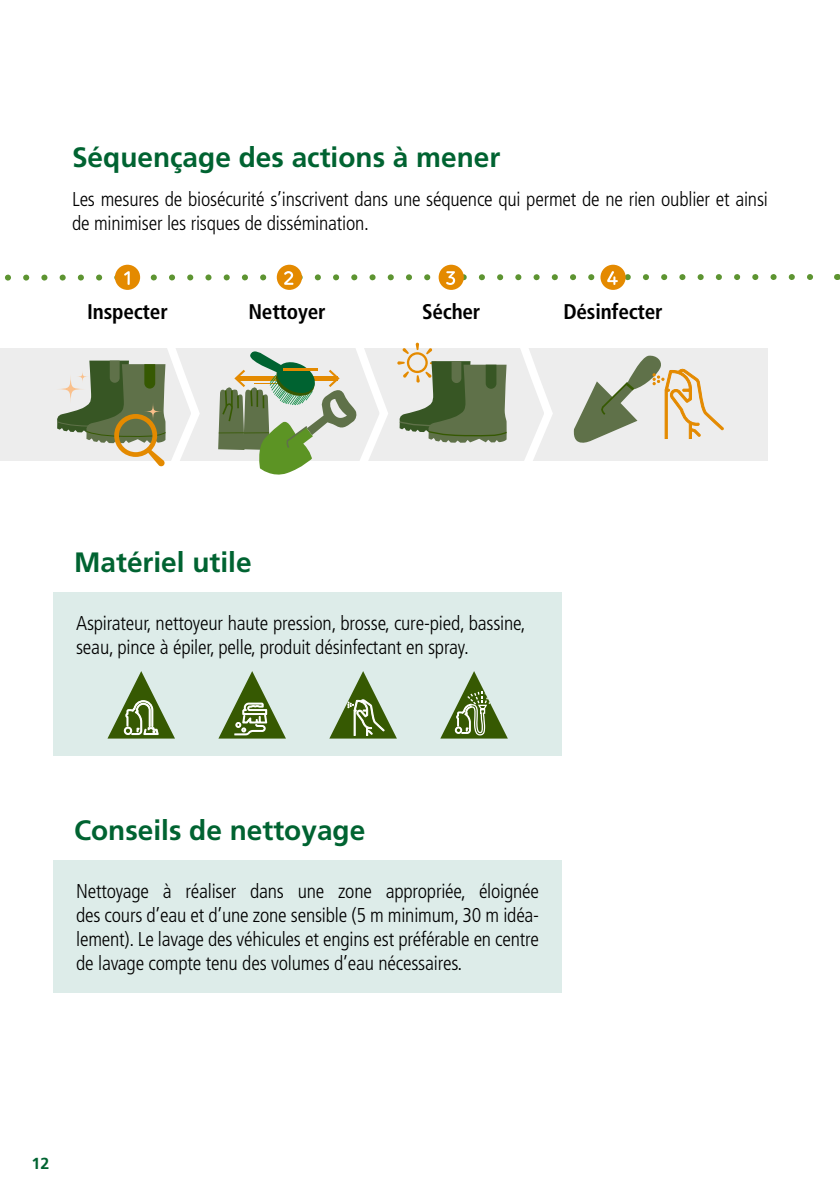
<style>
.page{position:relative;width:840px;height:1191px;background:#fff}
.page>*{position:absolute;margin:0;border:0;box-sizing:border-box;transform-origin:0 0}
.t1{font:700 28px "Frutiger LT Std";color:#006331}
.t2{font:700 condensed 21.2px "Frutiger LT Std";letter-spacing:-.01em;color:#000}
.t3{font:300 condensed 20px/24px "Frutiger LT Std";letter-spacing:-.01em;color:#000}
.t4{font:700 16px "Frutiger LT Std";color:#006331}
</style>
<div class="page">
<div style="left:0;top:348px;width:767px;height:112px;background:#ededed"></div>
<div style="left:53px;top:592px;width:508px;height:163px;background:#ddece9"></div>
<div style="left:53px;top:860px;width:508px;height:132px;background:#ddece9"></div>
<div style="left:115px;top:265px;width:25px;height:25px;background:#e48a00;border-radius:50%"></div>
<div style="left:276px;top:265px;width:26px;height:25px;background:#e48a00;border-radius:50%"></div>
<div style="left:438px;top:265px;width:25px;height:25px;background:#e48a00;border-radius:50%"></div>
<div style="left:600px;top:265px;width:25px;height:25px;background:#e48a00;border-radius:50%"></div>
<svg style="left:5px;top:271px;width:832px;height:14px"></svg>
<svg style="left:56px;top:348px;width:147px;height:119px"></svg>
<svg style="left:218px;top:342px;width:338px;height:133px"></svg>
<svg style="left:573px;top:355px;width:151px;height:88px"></svg>
<svg style="left:107px;top:671px;width:68px;height:67px"></svg>
<svg style="left:218px;top:671px;width:68px;height:67px"></svg>
<svg style="left:329px;top:671px;width:67px;height:67px"></svg>
<svg style="left:440px;top:671px;width:67px;height:67px"></svg>
<h1 class="t1" style="left:72px;top:140px;width:429px">Séquençage des actions à mener</h1>
<p class="t3" style="left:72px;top:187px;width:697px">Les mesures de biosécurité s’inscrivent dans une séquence qui permet de ne rien oublier et ainsi de minimiser les risques de dissémination.</p>
<p class="t2" style="left:87px;top:299px;width:82px">Inspecter</p>
<p class="t2" style="left:248px;top:299px;width:79px">Nettoyer</p>
<p class="t2" style="left:422px;top:299px;width:60px">Sécher</p>
<p class="t2" style="left:563px;top:299px;width:101px">Désinfecter</p>
<h1 class="t1" style="left:74px;top:546px;width:179px">Matériel utile</h1>
<p class="t3" style="left:76px;top:611px;width:451px">Aspirateur, nettoyeur haute pression, brosse, cure-pied, bassine, seau, pince à épiler, pelle, produit désinfectant en spray.</p>
<h1 class="t1" style="left:74px;top:814px;width:292px">Conseils de nettoyage</h1>
<p class="t3" style="left:76px;top:879px;width:464px;text-align:justify">Nettoyage à réaliser dans une zone appropriée, éloignée des cours d’eau et d’une zone sensible (5 m minimum, 30 m idéa&shy;lement). Le lavage des véhicules et engins est préférable en centre de lavage compte tenu des volumes d’eau nécessaires.</p>
<p class="t4" style="left:31px;top:1154px;width:19px">12</p>
</div>
